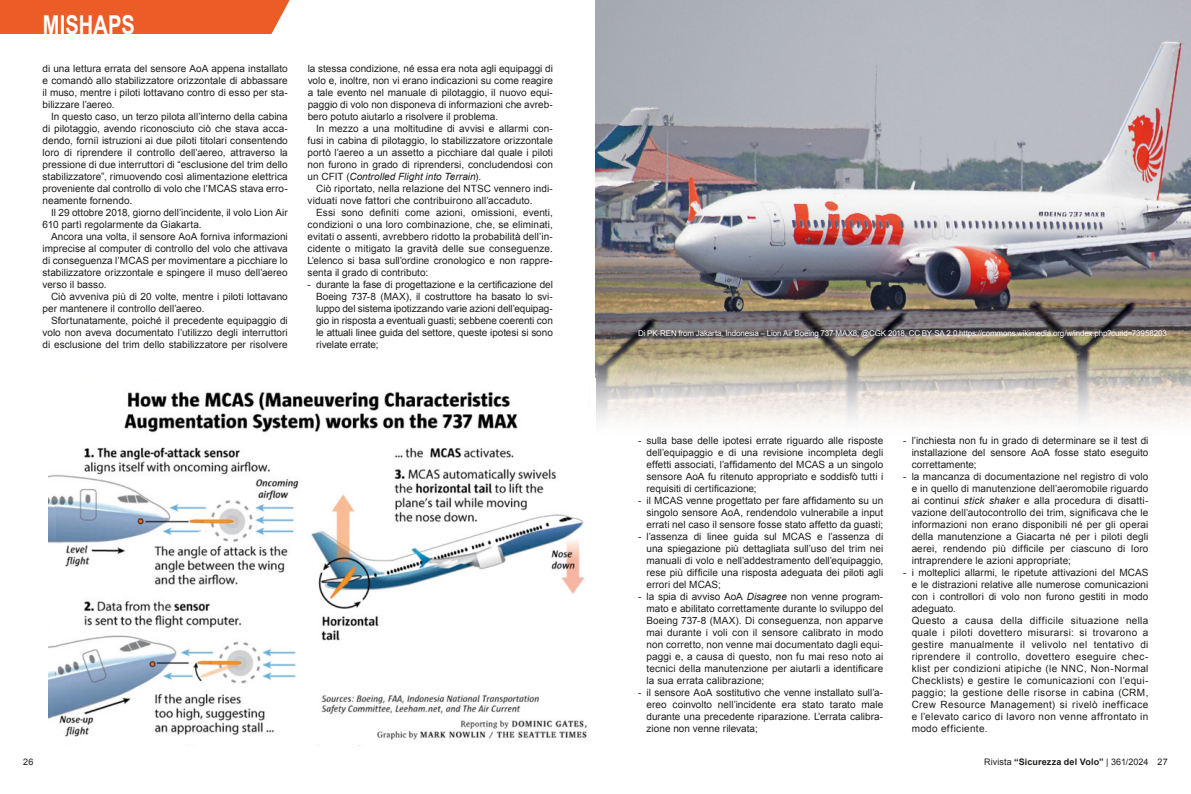
<style>
.page{position:relative;width:1191px;height:794px;background:#fff}
.page>*{position:absolute;margin:0;border:0;box-sizing:border-box;transform-origin:0 0}
.t1{font:700 26px "Arial";letter-spacing:.01em;color:#fff;scale:.77 1}
.t2{font:10px/12px "Arial";letter-spacing:.005em;color:#1d1d1b;text-align:justify}
.t3{font:10px/12px "Arial";letter-spacing:.03em;color:#1d1d1b}
.t4{font:italic 10px "Arial";letter-spacing:.005em;color:#1d1d1b}
.t5{font:700 9px "Arial";letter-spacing:.01em;color:#1d1d1b}
.t6{font:9px "Arial";color:#1d1d1b}
.t7{font:8px "Arial";letter-spacing:-.015em;color:#fff}
.s1{font-style:normal}
.s2{font-style:italic}
.s3{font-weight:400}
</style>
<div class="page">
<div style="left:0;top:0;width:290px;height:34px;background:#eb5c26"></div>
<img style="left:595px;top:0;width:596px;height:422px">
<img style="left:48px;top:391px;width:539px;height:349px">
<h1 class="t1" style="left:43px;top:8px;width:121px">MISHAPS</h1>
<p class="t2" style="left:43px;top:63px;width:247px">di una lettura errata del sensore AoA appena installato</p>
<p class="t2" style="left:43px;top:75px;width:247px">e comandò allo stabilizzatore orizzontale di abbassare</p>
<p class="t2" style="left:43px;top:87px;width:247px">il muso, mentre i piloti lottavano contro di esso per sta-</p>
<p class="t2" style="left:43px;top:99px;width:74px">bilizzare l’aereo.</p>
<p class="t2" style="left:51px;top:111px;width:238px">In questo caso, un terzo pilota all’interno della cabina</p>
<p class="t2" style="left:43px;top:123px;width:247px">di pilotaggio, avendo riconosciuto ciò che stava acca-</p>
<p class="t2" style="left:43px;top:135px;width:247px">dendo, forniì istruzioni ai due piloti titolari consentendo</p>
<p class="t2" style="left:43px;top:147px;width:247px">loro di riprendere il controllo dell’aereo, attraverso la</p>
<p class="t2" style="left:43px;top:159px;width:247px">pressione di due interruttori di “esclusione del trim dello</p>
<p class="t2" style="left:43px;top:171px;width:247px">stabilizzatore”, rimuovendo così alimentazione elettrica</p>
<p class="t2" style="left:43px;top:183px;width:247px">proveniente dal controllo di volo che l’MCAS stava erro-</p>
<p class="t2" style="left:43px;top:195px;width:91px">neamente fornendo.</p>
<p class="t2" style="left:51px;top:207px;width:238px">Il 29 ottobre 2018, giorno dell’incidente, il volo Lion Air</p>
<p class="t2" style="left:43px;top:219px;width:161px">610 partì regolarmente da Giakarta.</p>
<p class="t2" style="left:51px;top:231px;width:238px">Ancora una volta, il sensore AoA forniva informazioni</p>
<p class="t2" style="left:43px;top:243px;width:247px">imprecise al computer di controllo del volo che attivava</p>
<p class="t2" style="left:43px;top:255px;width:247px">di conseguenza l’MCAS per movimentare a picchiare lo</p>
<p class="t2" style="left:43px;top:267px;width:247px">stabilizzatore orizzontale e spingere il muso dell’aereo</p>
<p class="t2" style="left:43px;top:279px;width:65px">verso il basso.</p>
<p class="t2" style="left:51px;top:291px;width:238px">Ciò avveniva più di 20 volte, mentre i piloti lottavano</p>
<p class="t2" style="left:43px;top:303px;width:163px">per mantenere il controllo dell’aereo.</p>
<p class="t2" style="left:51px;top:315px;width:238px">Sfortunatamente, poiché il precedente equipaggio di</p>
<p class="t2" style="left:43px;top:327px;width:247px">volo non aveva documentato l’utilizzo degli interruttori</p>
<p class="t2" style="left:43px;top:339px;width:247px">di esclusione del trim dello stabilizzatore per risolvere</p>
<p class="t2" style="left:308px;top:63px;width:247px">la stessa condizione, né essa era nota agli equipaggi di</p>
<p class="t2" style="left:308px;top:75px;width:247px">volo e, inoltre, non vi erano indicazioni su come reagire</p>
<p class="t2" style="left:308px;top:87px;width:247px">a tale evento nel manuale di pilotaggio, il nuovo equi-</p>
<p class="t2" style="left:308px;top:99px;width:247px">paggio di volo non disponeva di informazioni che avreb-</p>
<p class="t2" style="left:308px;top:111px;width:192px">bero potuto aiutarlo a risolvere il problema.</p>
<p class="t2" style="left:316px;top:123px;width:238px">In mezzo a una moltitudine di avvisi e allarmi con-</p>
<p class="t2" style="left:308px;top:135px;width:247px">fusi in cabina di pilotaggio, lo stabilizzatore orizzontale</p>
<p class="t2" style="left:308px;top:147px;width:247px">portò l’aereo a un assetto a picchiare dal quale i piloti</p>
<p class="t2" style="left:308px;top:159px;width:247px">non furono in grado di riprendersi, concludendosi con</p>
<p class="t4" style="left:308px;top:170px;width:175px"><span class="s1">un CFIT (</span>Controlled Flight into Terrain<span class="s1">).</span></p>
<p class="t2" style="left:316px;top:183px;width:238px">Ciò riportato, nella relazione del NTSC vennero indi-</p>
<p class="t2" style="left:308px;top:195px;width:226px">viduati nove fattori che contribuirono all’accaduto.</p>
<p class="t2" style="left:316px;top:207px;width:238px">Essi sono definiti come azioni, omissioni, eventi,</p>
<p class="t2" style="left:308px;top:219px;width:247px">condizioni o una loro combinazione, che, se eliminati,</p>
<p class="t2" style="left:308px;top:231px;width:247px">evitati o assenti, avrebbero ridotto la probabilità dell’in-</p>
<p class="t2" style="left:308px;top:243px;width:247px">cidente o mitigato la gravità delle sue conseguenze.</p>
<p class="t2" style="left:308px;top:255px;width:247px">L’elenco si basa sull’ordine cronologico e non rappre-</p>
<p class="t2" style="left:308px;top:267px;width:122px">senta il grado di contributo:</p>
<p class="t2" style="left:316px;top:279px;width:238px;text-indent:-8px">- durante la fase di progettazione e la certificazione del Boeing 737-8 (MAX), il costruttore ha basato lo svi&shy;luppo del sistema ipotizzando varie azioni dell’equipag&shy;gio in risposta a eventuali guasti; sebbene coerenti con le attuali linee guida del settore, queste ipotesi si sono rivelate errate;</p>
<p class="t6" style="left:23px;top:756px;width:12px">26</p>
<p class="t7" style="left:638px;top:328px;width:530px">Di PK-REN from Jakarta, Indonesia – Lion Air Boeing 737-MAX8; @CGK 2018, CC BY-SA 2.0,https://commons.wikimedia.org/w/index.php?curid=73958203</p>
<p class="t2" style="left:646px;top:435px;width:238px;text-indent:-8px">- sulla base delle ipotesi errate riguardo alle risposte dell’equipaggio e di una revisione incompleta degli effetti associati, l’affidamento del MCAS a un singolo sensore AoA fu ritenuto appropriato e soddisfò tutti i requisiti di certificazione;</p>
<p class="t2" style="left:646px;top:495px;width:238px;text-indent:-8px">- il MCAS venne progettato per fare affidamento su un singolo sensore AoA, rendendolo vulnerabile a input errati nel caso il sensore fosse stato affetto da guasti;</p>
<p class="t2" style="left:646px;top:531px;width:238px;text-indent:-8px">- l’assenza di linee guida sul MCAS e l’assenza di una spiegazione più dettagliata sull’uso del trim nei manuali di volo e nell’addestramento dell’equipaggio, rese più difficile una risposta adeguata dei piloti agli errori del MCAS;</p>
<p class="t2" style="left:646px;top:591px;width:238px;text-indent:-9px">- la spia di avviso AoA <span class="s2">Disagree</span> non venne program&shy;mato e abilitato correttamente durante lo sviluppo del Boeing 737-8 (MAX). Di conseguenza, non apparve mai durante i voli con il sensore calibrato in modo non corretto, non venne mai documentato dagli equi&shy;paggi e, a causa di questo, non fu mai reso noto ai tecnici della manutenzione per aiutarli a identificare la sua errata calibrazione;</p>
<p class="t2" style="left:646px;top:687px;width:238px;text-indent:-8px">- il sensore AoA sostitutivo che venne installato sull’a&shy;ereo coinvolto nell’incidente era stato tarato male durante una precedente riparazione. L’errata calibra&shy;zione non venne rilevata;</p>
<p class="t2" style="left:911px;top:435px;width:238px;text-indent:-9px">- l’inchiesta non fu in grado di determinare se il test di installazione del sensore AoA fosse stato eseguito correttamente;</p>
<p class="t2" style="left:911px;top:471px;width:238px;text-indent:-8px">- la mancanza di documentazione nel registro di volo e in quello di manutenzione dell’aeromobile riguardo ai continui <span class="s2">stick shake</span>r e alla procedura di disatti&shy;vazione dell’autocontrollo dei trim, significava che le informazioni non erano disponibili né per gli operai della manutenzione a Giacarta né per i piloti degli aerei, rendendo più difficile per ciascuno di loro intraprendere le azioni appropriate;</p>
<p class="t3" style="left:911px;top:567px;width:238px;text-indent:-8px">- i molteplici allarmi, le ripetute attivazioni del MCAS e le distrazioni relative alle numerose comunicazioni con i controllori di volo non furono gestiti in modo adeguato.<br>Questo a causa della difficile situazione nella quale i piloti dovettero misurarsi: si trovarono a gestire manualmente il velivolo nel tentativo di riprendere il controllo, dovettero eseguire chec&shy;klist per condizioni atipiche (le NNC, Non-Normal Checklists) e gestire le comunicazioni con l’equi&shy;paggio; la gestione delle risorse in cabina (CRM, Crew Resource Management) si rivelò inefficace e l’elevato carico di lavoro non venne affrontato in modo efficiente.</p>
<p class="t5" style="left:984px;top:756px;width:166px"><span class="s3">Rivista</span> “Sicurezza del Volo” <span class="s3">| 361/2024</span></p>
<p class="t6" style="left:1157px;top:756px;width:12px">27</p>
</div>
